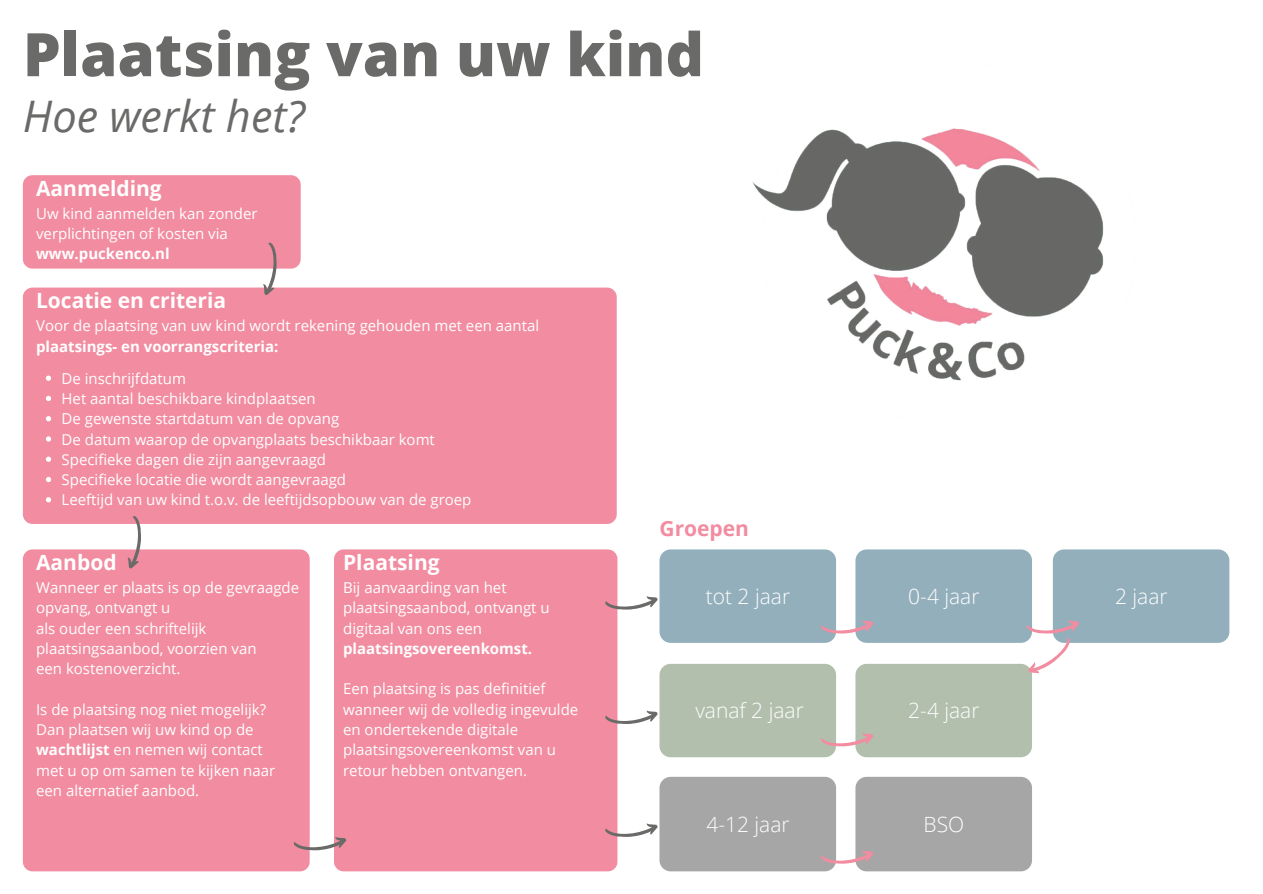
<style>
.page{position:relative;width:1263px;height:894px;background:#fff}
.page>*{position:absolute;margin:0;border:0;box-sizing:border-box;transform-origin:0 0}
.t1{font:800 60px "Open Sans";color:#6a6b69}
.t2{font:italic 43.5px "Open Sans";color:#6a6b69}
.t3{font:300 21px "Open Sans";color:#fff}
.t4{font:700 21px "Open Sans";color:#fff}
.t5{font:700 21px "Open Sans";color:#f28ca0}
.t6{font:15px/20.2px "Open Sans";color:#fff}
.t7{font:700 15px "Open Sans";color:#fff}
.s1{font-weight:700}
</style>
<div class="page">
<div style="left:23px;top:175px;width:278px;height:93px;background:#f28ca0;border-radius:10px"></div>
<div style="left:23px;top:287px;width:594px;height:237px;background:#f28ca0;border-radius:10px"></div>
<div style="left:23px;top:549px;width:287px;height:322px;background:#f28ca0;border-radius:10px"></div>
<div style="left:334px;top:549px;width:283px;height:322px;background:#f28ca0;border-radius:10px"></div>
<div style="left:659px;top:549px;width:177px;height:93px;background:#92afbb;border-radius:11px"></div>
<div style="left:659px;top:663px;width:177px;height:94px;background:#b1bfac;border-radius:11px"></div>
<div style="left:659px;top:776px;width:177px;height:95px;background:#a5a6a5;border-radius:11px"></div>
<div style="left:855px;top:549px;width:177px;height:93px;background:#92afbb;border-radius:11px"></div>
<div style="left:1053px;top:549px;width:176px;height:93px;background:#92afbb;border-radius:11px"></div>
<div style="left:855px;top:663px;width:177px;height:94px;background:#b1bfac;border-radius:11px"></div>
<div style="left:855px;top:776px;width:177px;height:95px;background:#a5a6a5;border-radius:11px"></div>
<svg style="left:46px;top:375px;width:5px;height:6px"></svg>
<svg style="left:46px;top:396px;width:5px;height:5px"></svg>
<svg style="left:46px;top:416px;width:5px;height:5px"></svg>
<svg style="left:46px;top:436px;width:5px;height:5px"></svg>
<svg style="left:46px;top:456px;width:5px;height:5px"></svg>
<svg style="left:46px;top:476px;width:5px;height:6px"></svg>
<svg style="left:46px;top:497px;width:5px;height:5px"></svg>
<svg style="left:128px;top:516px;width:13px;height:52px"></svg>
<svg style="left:263px;top:242px;width:14px;height:53px"></svg>
<svg style="left:294px;top:836px;width:52px;height:14px"></svg>
<svg style="left:605px;top:596px;width:53px;height:13px"></svg>
<svg style="left:605px;top:710px;width:53px;height:13px"></svg>
<svg style="left:605px;top:823px;width:53px;height:13px"></svg>
<svg style="left:821px;top:620px;width:52px;height:13px"></svg>
<svg style="left:821px;top:732px;width:52px;height:14px"></svg>
<svg style="left:821px;top:850px;width:52px;height:13px"></svg>
<svg style="left:1026px;top:620px;width:53px;height:54px"></svg>
<img style="left:753px;top:128px;width:351px;height:253px">
<h1 class="t1" style="left:23px;top:12px;width:683px">Plaatsing van uw kind</h1>
<h2 class="t2" style="left:23px;top:86px;width:284px">Hoe werkt het?</h2>
<h3 class="t4" style="left:36px;top:173px;width:127px">Aanmelding</h3>
<p class="t6" style="left:36px;top:203px;width:223px">Uw kind aanmelden kan zonder verplichtingen of kosten via</p>
<p class="t7" style="left:36px;top:243px;width:135px">www.puckenco.nl</p>
<h3 class="t4" style="left:36px;top:285px;width:192px">Locatie en criteria</h3>
<p class="t6" style="left:36px;top:315px;width:504px">Voor de plaatsing van uw kind wordt rekening gehouden met een aantal</p>
<p class="t7" style="left:36px;top:335px;width:244px">plaatsings- en voorrangscriteria:</p>
<p class="t6" style="left:62px;top:368px;width:411px">De inschrijfdatum<br>Het aantal beschikbare kindplaatsen<br>De gewenste startdatum van de opvang<br>De datum waarop de opvangplaats beschikbaar komt Specifieke dagen die zijn aangevraagd<br>Specifieke locatie die wordt aangevraagd<br>Leeftijd van uw kind t.o.v. de leeftijdsopbouw van de groep</p>
<h3 class="t4" style="left:36px;top:547px;width:82px">Aanbod</h3>
<p class="t6" style="left:36px;top:577px;width:265px">Wanneer er plaats is op de gevraagde opvang, ontvangt u<br>als ouder een schriftelijk plaatsingsaanbod, voorzien van<br>een kostenoverzicht.</p>
<p class="t6" style="left:36px;top:698px;width:240px">Is de plaatsing nog niet mogelijk?<br>Dan plaatsen wij uw kind op de <span class="s1">wachtlijst</span> en nemen wij contact met u op om samen te kijken naar een alternatief aanbod.</p>
<h3 class="t4" style="left:343px;top:547px;width:98px">Plaatsing</h3>
<p class="t6" style="left:343px;top:577px;width:208px">Bij aanvaarding van het plaatsingsaanbod, ontvangt u digitaal van ons een</p>
<p class="t7" style="left:343px;top:637px;width:191px">plaatsingsovereenkomst.</p>
<p class="t6" style="left:343px;top:678px;width:237px">Een plaatsing is pas definitief wanneer wij de volledig ingevulde en ondertekende digitale plaatsingsovereenkomst van u retour hebben ontvangen.</p>
<h3 class="t5" style="left:659px;top:513px;width:91px">Groepen</h3>
<h3 class="t3" style="left:706px;top:581px;width:86px">tot 2 jaar</h3>
<h3 class="t3" style="left:908px;top:581px;width:73px">0-4 jaar</h3>
<h3 class="t3" style="left:1115px;top:581px;width:54px">2 jaar</h3>
<h3 class="t3" style="left:695px;top:695px;width:110px">vanaf 2 jaar</h3>
<h3 class="t3" style="left:908px;top:695px;width:73px">2-4 jaar</h3>
<h3 class="t3" style="left:706px;top:809px;width:85px">4-12 jaar</h3>
<h3 class="t3" style="left:924px;top:809px;width:42px">BSO</h3>
</div>
